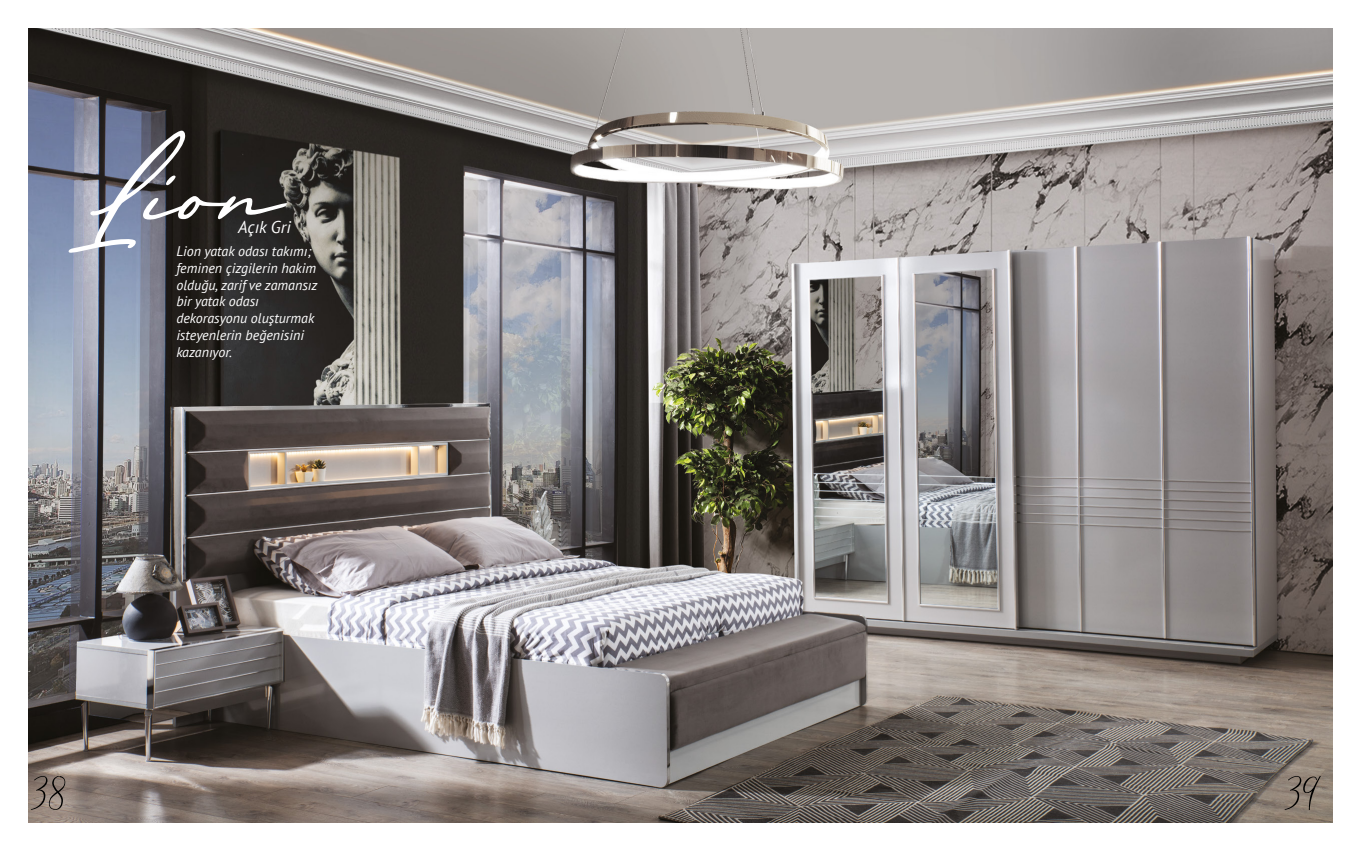
<style>
.page{position:relative;width:1361px;height:851px;background:#fff}
.page>*{position:absolute;margin:0;border:0;box-sizing:border-box;transform-origin:0 0}
.t1{font:italic 150px "England Signature";color:#fff}
.t2{font:72px "Cherolina";color:#000}
.t3{font:italic 17px "PT Sans";color:#fff}
.t4{font:italic 14px/16.8px "PT Sans";color:#fff}
</style>
<div class="page">
<img style="left:28px;top:28px;width:1304px;height:794px">
<h1 class="t1" style="left:76px;top:105px;width:194px">Lion</h1>
<p class="t3" style="left:238px;top:216px;width:54px">Açık Gri</p>
<p class="t4" style="left:176px;top:242px;width:143px">Lion yatak odası takımı; feminen çizgilerin hakim olduğu, zarif ve zamansız bir yatak odası dekorasyonu oluşturmak isteyenlerin beğenisini kazanıyor.</p>
<h2 class="t2" style="left:31px;top:754px;width:37px">38</h2>
<h2 class="t2" style="left:1285px;top:754px;width:39px">39</h2>
</div>
